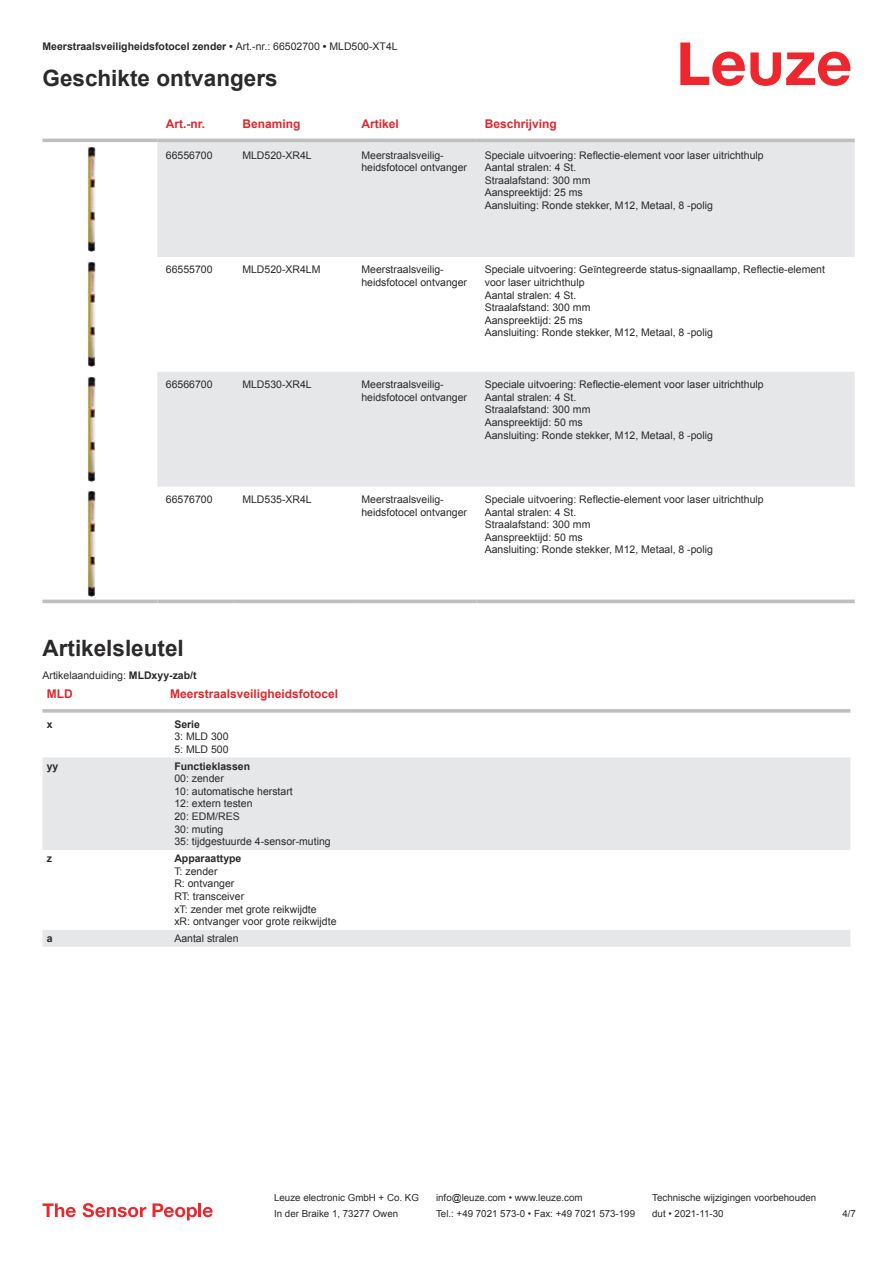
<style>
.page{position:relative;width:893px;height:1263px;background:#fff}
.page>*{position:absolute;margin:0;border:0;box-sizing:border-box;transform-origin:0 0}
.t1{font:700 22.5px "Arial";color:#2b292a}
.t2{font:700 12px "Arial";color:#db2a30}
.t3{font:10.5px/12.6px "Arial";color:#2b292a}
.t4{font:700 10.5px "Arial";color:#2b292a}
.t5{font:9.75px "Arial";color:#2b292a}
.s1{font-weight:400}
.s2{font-weight:700}
</style>
<div class="page">
<svg style="left:680px;top:43px;width:170px;height:43px"></svg>
<svg style="left:43px;top:138px;width:812px;height:466px"></svg>
<svg style="left:157px;top:142px;width:698px;height:345px;fill:#e6e7e9"></svg>
<hr style="left:43px;top:139px;width:114px;height:3px;background:#bdbfc1">
<hr style="left:157px;top:139px;width:77px;height:3px;background:#bdbfc1">
<hr style="left:234px;top:139px;width:119px;height:3px;background:#bdbfc1">
<hr style="left:353px;top:139px;width:123px;height:3px;background:#bdbfc1">
<hr style="left:476px;top:139px;width:379px;height:3px;background:#bdbfc1">
<hr style="left:43px;top:600px;width:114px;height:3px;background:#bdbfc1">
<hr style="left:157px;top:600px;width:77px;height:3px;background:#bdbfc1">
<hr style="left:234px;top:600px;width:119px;height:3px;background:#bdbfc1">
<hr style="left:353px;top:600px;width:123px;height:3px;background:#bdbfc1">
<hr style="left:476px;top:600px;width:379px;height:3px;background:#bdbfc1">
<img style="left:87px;top:146px;width:9px;height:107px">
<img style="left:87px;top:261px;width:9px;height:106px">
<img style="left:87px;top:376px;width:9px;height:106px">
<img style="left:87px;top:491px;width:9px;height:106px">
<svg style="left:43px;top:757px;width:807px;height:190px;fill:#e6e7e9"></svg>
<svg style="left:43px;top:709px;width:127px;height:4px"></svg>
<svg style="left:170px;top:709px;width:680px;height:4px;background:#c3c5c7"></svg>
<svg style="left:43px;top:1203px;width:33px;height:14px"></svg>
<svg style="left:83px;top:1203px;width:63px;height:14px"></svg>
<svg style="left:153px;top:1203px;width:44px;height:17px"></svg>
<hr style="left:198px;top:1203px;width:3px;height:14px;background:#ed272d">
<svg style="left:203px;top:1207px;width:10px;height:10px"></svg>
<p class="t4" style="left:43px;top:43px;width:357px">Meerstraalsveiligheidsfotocel zender • <span class="s1">Art.-nr.: 66502700</span> • <span class="s1">MLD500-XT4L</span></p>
<h1 class="t1" style="left:43px;top:70px;width:237px">Geschikte ontvangers</h1>
<p class="t2" style="left:166px;top:119px;width:41px">Art.-nr.</p>
<p class="t2" style="left:242px;top:119px;width:60px">Benaming</p>
<p class="t2" style="left:361px;top:119px;width:39px">Artikel</p>
<p class="t2" style="left:485px;top:119px;width:74px">Beschrijving</p>
<p class="t3" style="left:166px;top:150px;width:48px">66556700</p>
<p class="t3" style="left:242px;top:150px;width:71px">MLD520-XR4L</p>
<p class="t3" style="left:361px;top:150px;width:107px">Meerstraalsveilig&shy;heidsfotocel ontvanger</p>
<p class="t3" style="left:485px;top:150px;width:280px">Speciale uitvoering: Reflectie-element voor laser uitrichthulp Aantal stralen: 4 St.<br>Straalafstand: 300 mm<br>Aanspreektijd: 25 ms<br>Aansluiting: Ronde stekker, M12, Metaal, 8 -polig</p>
<p class="t3" style="left:166px;top:264px;width:48px">66555700</p>
<p class="t3" style="left:242px;top:264px;width:80px">MLD520-XR4LM</p>
<p class="t3" style="left:361px;top:264px;width:107px">Meerstraalsveilig&shy;heidsfotocel ontvanger</p>
<p class="t3" style="left:485px;top:264px;width:342px">Speciale uitvoering: Geïntegreerde status-signaallamp, Reflectie-element voor laser uitrichthulp<br>Aantal stralen: 4 St.<br>Straalafstand: 300 mm<br>Aanspreektijd: 25 ms<br>Aansluiting: Ronde stekker, M12, Metaal, 8 -polig</p>
<p class="t3" style="left:166px;top:379px;width:48px">66566700</p>
<p class="t3" style="left:242px;top:379px;width:71px">MLD530-XR4L</p>
<p class="t3" style="left:361px;top:379px;width:107px">Meerstraalsveilig&shy;heidsfotocel ontvanger</p>
<p class="t3" style="left:485px;top:379px;width:280px">Speciale uitvoering: Reflectie-element voor laser uitrichthulp Aantal stralen: 4 St.<br>Straalafstand: 300 mm<br>Aanspreektijd: 50 ms<br>Aansluiting: Ronde stekker, M12, Metaal, 8 -polig</p>
<p class="t3" style="left:166px;top:494px;width:48px">66576700</p>
<p class="t3" style="left:242px;top:494px;width:71px">MLD535-XR4L</p>
<p class="t3" style="left:361px;top:494px;width:107px">Meerstraalsveilig&shy;heidsfotocel ontvanger</p>
<p class="t3" style="left:485px;top:494px;width:280px">Speciale uitvoering: Reflectie-element voor laser uitrichthulp Aantal stralen: 4 St.<br>Straalafstand: 300 mm<br>Aanspreektijd: 50 ms<br>Aansluiting: Ronde stekker, M12, Metaal, 8 -polig</p>
<h1 class="t1" style="left:43px;top:640px;width:143px">Artikelsleutel</h1>
<p class="t2" style="left:47px;top:689px;width:27px">MLD</p>
<p class="t2" style="left:170px;top:689px;width:170px">Meerstraalsveiligheidsfotocel</p>
<p class="t4" style="left:47px;top:720px;width:7px">x</p>
<p class="t4" style="left:174px;top:720px;width:27px">Serie</p>
<p class="t3" style="left:174px;top:731px;width:56px">3: MLD 300<br>5: MLD 500</p>
<p class="t4" style="left:47px;top:762px;width:13px">yy</p>
<p class="t4" style="left:174px;top:762px;width:77px">Functieklassen</p>
<p class="t3" style="left:174px;top:773px;width:158px">00: zender<br>10: automatische herstart<br>12: extern testen<br>20: EDM/RES<br>30: muting<br>35: tijdgestuurde 4-sensor-muting</p>
<p class="t4" style="left:47px;top:854px;width:7px">z</p>
<p class="t4" style="left:174px;top:854px;width:69px">Apparaattype</p>
<p class="t3" style="left:174px;top:866px;width:164px">T: zender<br>R: ontvanger<br>RT: transceiver<br>xT: zender met grote reikwijdte<br>xR: ontvanger voor grote reikwijdte</p>
<p class="t4" style="left:47px;top:934px;width:7px">a</p>
<p class="t3" style="left:174px;top:933px;width:66px">Aantal stralen</p>
<p class="t3" style="left:43px;top:670px;width:156px">Artikelaanduiding: <span class="s2">MLDxyy-zab/t</span></p>
<p class="t5" style="left:274px;top:1194px;width:146px">Leuze electronic GmbH + Co. KG</p>
<p class="t5" style="left:436px;top:1194px;width:148px">info@leuze.com • www.leuze.com</p>
<p class="t5" style="left:652px;top:1194px;width:166px">Technische wijzigingen voorbehouden</p>
<p class="t5" style="left:274px;top:1210px;width:126px">In der Braike 1, 73277 Owen</p>
<p class="t5" style="left:436px;top:1210px;width:201px">Tel.: +49 7021 573-0 • Fax: +49 7021 573-199</p>
<p class="t5" style="left:652px;top:1210px;width:73px">dut • 2021-11-30</p>
<p class="t5" style="left:842px;top:1210px;width:15px">4 /7</p>
</div>
